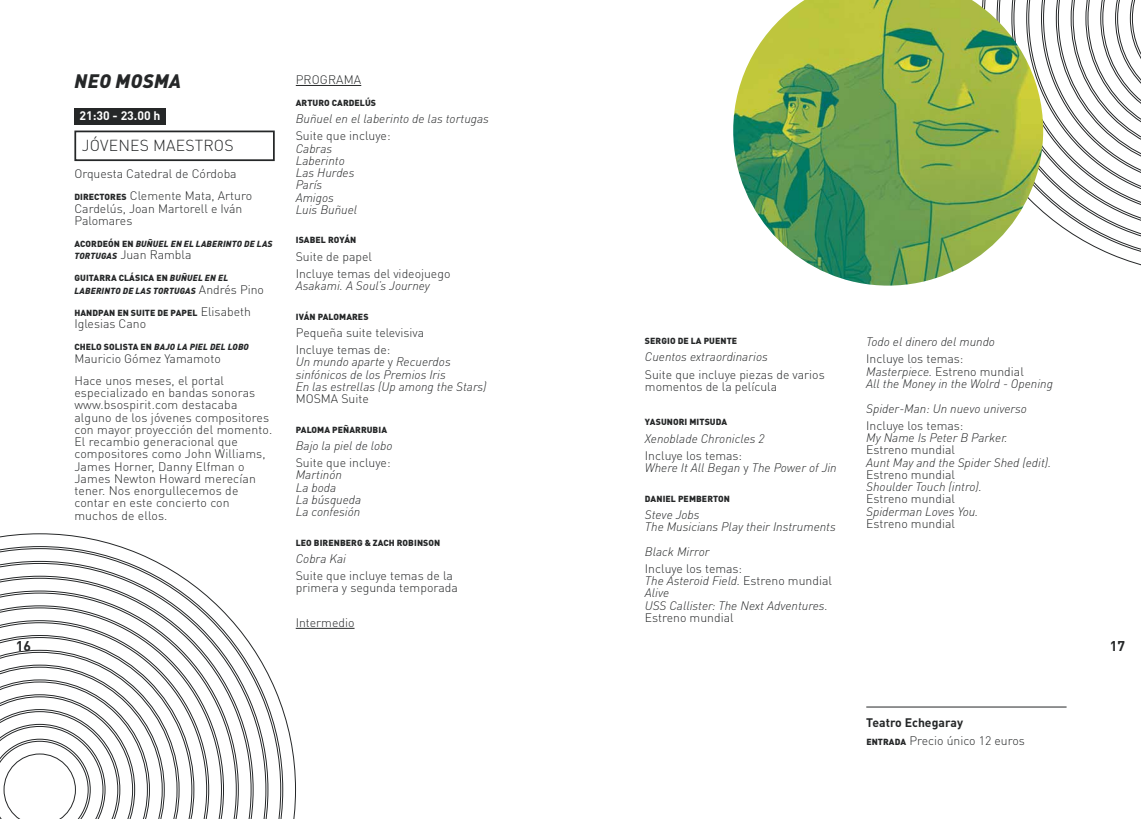
<style>
.page{position:relative;width:1141px;height:819px;background:#fff}
.page>*{position:absolute;margin:0;border:0;box-sizing:border-box;transform-origin:0 0}
.t1{font:italic 900 19.25px "DIN Pro";letter-spacing:.02em;color:#252728}
.t2{font:300 15.75px "DIN Pro";letter-spacing:.01em;color:#252728}
.t3{font:700 14px "DIN Pro";color:#252728}
.t4{font:300 12.25px/12.2px "DIN Pro";color:#252728}
.t5{font:italic 300 12.25px/12.2px "DIN Pro";color:#252728}
.t6{font:700 12.25px "DIN Pro";color:#fff}
.t7{font:900 8.75px "DIN Pro";letter-spacing:.01em;color:#252728}
.t8{font:italic 900 8.75px/12.2px "DIN Pro";letter-spacing:.02em;color:#252728}
.s1{font-weight:900;font-size:8.75px}
.s2{font-style:normal}
.s3{font-weight:900;font-style:italic;font-size:8.75px}
.s4{font-weight:300;font-style:normal;font-size:12.25px}
.s5{font-weight:300;font-size:12.25px}
.s6{font-weight:700}
</style>
<div class="page">
<svg style="left:0;top:533px;width:296px;height:286px"></svg>
<svg style="left:1043px;top:0;width:98px;height:266px"></svg>
<hr style="left:296px;top:85px;width:65px;height:1px;background:#252728">
<hr style="left:296px;top:628px;width:59px;height:1px;background:#252728">
<hr style="left:866px;top:706px;width:201px;height:1px;background:#252728">
<div style="left:74px;top:130px;width:201px;height:31px;border:2px solid #252728"></div>
<div style="left:74px;top:108px;width:92px;height:17px;background:#252728"></div>
<img style="left:733px;top:0;width:310px;height:285px">
<h1 class="t1" style="left:75px;top:65px;width:108px">NEO MOSMA</h1>
<p class="t6" style="left:79px;top:107px;width:83px">21:30 - 23.00 h</p>
<p class="t2" style="left:82px;top:134px;width:153px">JÓVENES MAESTROS</p>
<p class="t4" style="left:74px;top:162px;width:179px;line-height:22.2px">Orquesta Catedral de Córdoba<br><span class="s1">DIRECTORES</span> Clemente Mata, Arturo</p>
<p class="t4" style="left:74px;top:201px;width:169px">Cardelús, Joan Martorell e Iván<br>Palomares</p>
<p class="t8" style="left:74px;top:236px;width:200px"><span class="s2">ACORDEÓN EN</span> BUÑUEL EN EL LABERINTO DE LAS</p>
<p class="t4" style="left:74px;top:248px;width:118px"><span class="s3">TORTUGAS</span> Juan Rambla</p>
<p class="t8" style="left:74px;top:271px;width:191px"><span class="s2">GUITARRA CLÁSICA EN</span> BUÑUEL EN EL<br>LABERINTO DE LAS TORTUGAS <span class="s4">Andrés Pino</span></p>
<p class="t7" style="left:74px;top:307px;width:178px">HANDPAN EN SUITE DE PAPEL <span class="s5">Elisabeth</span></p>
<p class="t4" style="left:74px;top:317px;width:73px">Iglesias Cano</p>
<p class="t8" style="left:74px;top:340px;width:176px"><span class="s2">CHELO SOLISTA EN</span> BAJO LA PIEL DEL LOBO</p>
<p class="t4" style="left:74px;top:346px;width:151px;line-height:22.2px">Mauricio Gómez Yamamoto<br>Hace unos meses, el portal</p>
<p class="t4" style="left:74px;top:386px;width:199px">especializado en bandas sonoras www.bsospirit.com destacaba alguno de los jóvenes compositores con mayor proyección del momento.<br>El recambio generacional que compositores como John Williams,<br>James Horner, Danny Elfman o<br>James Newton Howard merecían tener. Nos enorgullecemos de contar en este concierto con muchos de ellos.</p>
<p class="t4" style="left:296px;top:73px;width:67px">PROGRAMA</p>
<p class="t7" style="left:296px;top:97px;width:82px">ARTURO CARDELÚS</p>
<p class="t5" style="left:296px;top:112px;width:195px">Buñuel en el laberinto de las tortugas</p>
<p class="t4" style="left:296px;top:129px;width:96px">Suite que incluye:</p>
<p class="t5" style="left:296px;top:141px;width:63px">Cabras<br>Laberinto<br>Las Hurdes<br>París<br>Amigos<br>Luis Buñuel</p>
<p class="t7" style="left:296px;top:234px;width:62px">ISABEL ROYÁN</p>
<p class="t4" style="left:296px;top:247px;width:156px;line-height:17.2px">Suite de papel<br>Incluye temas del videojuego</p>
<p class="t5" style="left:296px;top:278px;width:136px">Asakami. A Soul’s Journey</p>
<p class="t7" style="left:296px;top:310px;width:74px">IVÁN PALOMARES</p>
<p class="t4" style="left:296px;top:323px;width:130px;line-height:17.2px">Pequeña suite televisiva<br>Incluye temas de:</p>
<p class="t5" style="left:296px;top:355px;width:192px">Un mundo aparte <span class="s2">y</span> Recuerdos sinfónicos de los Premios Iris<br>En las estrellas (Up among the Stars)</p>
<p class="t4" style="left:296px;top:392px;width:75px">MOSMA Suite</p>
<p class="t7" style="left:296px;top:423px;width:93px">PALOMA PEÑARRUBIA</p>
<p class="t5" style="left:296px;top:438px;width:98px">Bajo la piel de lobo</p>
<p class="t4" style="left:296px;top:456px;width:96px">Suite que incluye:</p>
<p class="t5" style="left:296px;top:467px;width:67px">Martinón<br>La boda<br>La búsqueda<br>La confesión</p>
<p class="t7" style="left:296px;top:536px;width:146px">LEO BIRENBERG &amp; ZACH ROBINSON</p>
<p class="t5" style="left:296px;top:551px;width:52px">Cobra Kai</p>
<p class="t4" style="left:296px;top:569px;width:164px">Suite que incluye temas de la primera y segunda temporada</p>
<p class="t4" style="left:296px;top:615px;width:60px">Intermedio</p>
<p class="t7" style="left:645px;top:335px;width:94px">SERGIO DE LA PUENTE</p>
<p class="t5" style="left:645px;top:350px;width:124px">Cuentos extraordinarios</p>
<p class="t4" style="left:645px;top:367px;width:181px">Suite que incluye piezas de varios momentos de la película</p>
<p class="t7" style="left:645px;top:416px;width:84px">YASUNORI MITSUDA</p>
<p class="t5" style="left:645px;top:431px;width:121px">Xenoblade Chronicles 2</p>
<p class="t5" style="left:645px;top:448px;width:193px"><span class="s2">Incluye los temas:<br></span>Where It All Began <span class="s2">y</span> The Power of Jin</p>
<p class="t7" style="left:645px;top:492px;width:87px">DANIEL PEMBERTON</p>
<p class="t5" style="left:645px;top:507px;width:192px">Steve Jobs<br>The Musicians Play their Instruments</p>
<p class="t5" style="left:645px;top:544px;width:66px">Black Mirror</p>
<p class="t5" style="left:645px;top:561px;width:189px"><span class="s2">Incluye los temas:<br></span>The Asteroid Field. <span class="s2">Estreno mundial<br></span>Alive<br>USS Callister: The Next Adventures.</p>
<p class="t4" style="left:645px;top:610px;width:90px">Estreno mundial</p>
<p class="t5" style="left:866px;top:334px;width:130px">Todo el dinero del mundo</p>
<p class="t5" style="left:866px;top:352px;width:188px"><span class="s2">Incluye los temas:<br></span>Masterpiece. <span class="s2">Estreno mundial<br></span>All the Money in the Wolrd - Opening</p>
<p class="t5" style="left:866px;top:401px;width:162px">Spider-Man: Un nuevo universo</p>
<p class="t4" style="left:866px;top:418px;width:99px">Incluye los temas:</p>
<p class="t5" style="left:866px;top:430px;width:143px">My Name Is Peter B Parker.</p>
<p class="t4" style="left:866px;top:443px;width:90px">Estreno mundial</p>
<p class="t5" style="left:866px;top:455px;width:187px">Aunt May and the Spider Shed (edit).</p>
<p class="t4" style="left:866px;top:467px;width:90px">Estreno mundial</p>
<p class="t5" style="left:866px;top:479px;width:117px">Shoulder Touch (intro).</p>
<p class="t4" style="left:866px;top:492px;width:90px">Estreno mundial</p>
<p class="t5" style="left:866px;top:504px;width:114px">Spiderman Loves You.</p>
<p class="t4" style="left:866px;top:516px;width:90px">Estreno mundial</p>
<p class="t3" style="left:16px;top:636px;width:17px">16</p>
<p class="t3" style="left:1110px;top:636px;width:17px">17</p>
<p class="t4" style="left:866px;top:713px;width:160px;line-height:17.2px"><span class="s6">Teatro Echegaray<br></span><span class="s1">ENTRADA</span> Precio único 12 euros</p>
</div>
